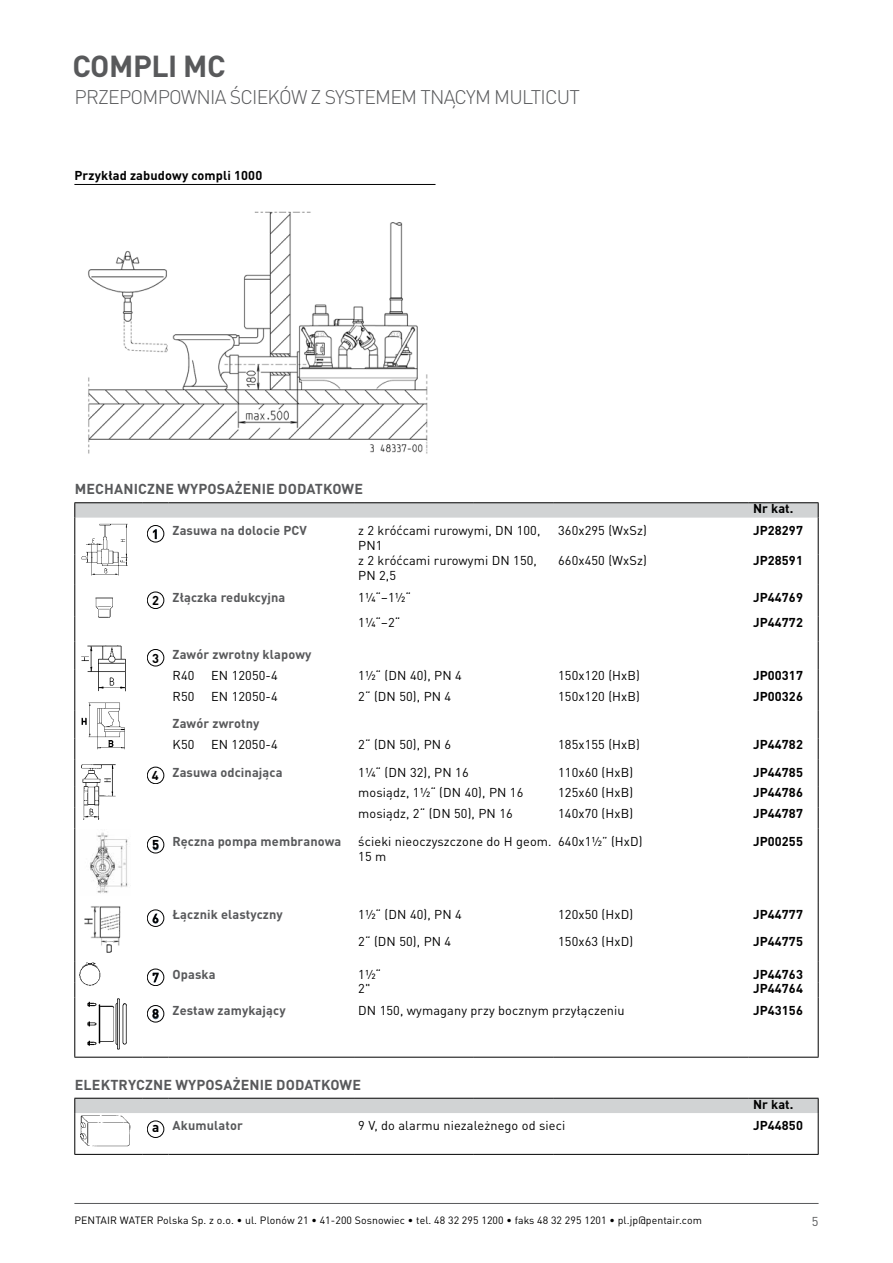
<style>
.page{position:relative;width:893px;height:1263px;background:#fff}
.page>*{position:absolute;margin:0;border:0;box-sizing:border-box;transform-origin:0 0}
.t1{font:700 30px "DIN Pro";letter-spacing:-.015em;color:#58595b}
.t2{font:300 19.5px "DIN Pro";letter-spacing:-.04em;color:#58595b}
.t3{font:700 14.25px "DIN Pro";letter-spacing:.01em;color:#58595b}
.t4{font:12.75px/15px "DIN Pro";letter-spacing:.01em;color:#000}
.t5{font:700 12.75px/20.9px "DIN Pro";letter-spacing:.01em;color:#58595b}
.t6{font:700 12.75px "DIN Pro";letter-spacing:.01em;color:#000}
.t7{font:12.75px "DIN Pro";color:#58595b}
.t8{font:10.5px "DIN Pro";letter-spacing:.01em;color:#000}
.s1{color:#000}
.s2{font-weight:400;color:#000}
.s3{font-size:13.5px;color:#000}
</style>
<div class="page">
<hr style="left:74px;top:1203px;width:745px;height:1px;background:#58595b">
<svg style="left:74px;top:502px;width:745px;height:16px;background:#cccecf"></svg>
<hr style="left:168px;top:502px;width:186px;height:1px;background:#000">
<hr style="left:354px;top:502px;width:119px;height:1px;background:#000">
<hr style="left:473px;top:502px;width:81px;height:1px;background:#000">
<hr style="left:554px;top:502px;width:195px;height:1px;background:#000">
<hr style="left:749px;top:502px;width:70px;height:1px;background:#000">
<hr style="left:818px;top:518px;width:1px;height:36px;background:#000">
<hr style="left:74px;top:518px;width:1px;height:36px;background:#000">
<hr style="left:74px;top:554px;width:1px;height:30px;background:#000">
<hr style="left:818px;top:554px;width:1px;height:30px;background:#000">
<hr style="left:818px;top:584px;width:1px;height:32px;background:#000">
<hr style="left:74px;top:584px;width:1px;height:32px;background:#000">
<svg style="left:74px;top:616px;width:1px;height:212px"></svg>
<svg style="left:818px;top:616px;width:1px;height:212px"></svg>
<hr style="left:74px;top:828px;width:1px;height:74px;background:#000">
<hr style="left:818px;top:828px;width:1px;height:74px;background:#000">
<hr style="left:818px;top:902px;width:1px;height:33px;background:#000">
<hr style="left:74px;top:902px;width:1px;height:33px;background:#000">
<svg style="left:74px;top:935px;width:1px;height:63px"></svg>
<svg style="left:818px;top:935px;width:1px;height:63px"></svg>
<hr style="left:74px;top:998px;width:1px;height:59px;background:#000">
<hr style="left:74px;top:1057px;width:69px;height:1px;background:#000">
<svg style="left:143px;top:1057px;width:25px;height:1px"></svg>
<hr style="left:168px;top:1057px;width:186px;height:1px;background:#000">
<hr style="left:354px;top:1057px;width:119px;height:1px;background:#000">
<hr style="left:473px;top:1057px;width:81px;height:1px;background:#000">
<hr style="left:554px;top:1057px;width:195px;height:1px;background:#000">
<hr style="left:818px;top:998px;width:1px;height:59px;background:#000">
<hr style="left:749px;top:1057px;width:70px;height:1px;background:#000">
<img style="left:81px;top:523px;width:47px;height:53px">
<div style="left:147px;top:525px;width:17px;height:17px;border:1px solid #000;border-radius:50%"></div>
<svg style="left:153px;top:529px;width:4px;height:10px"></svg>
<img style="left:95px;top:597px;width:18px;height:21px">
<div style="left:147px;top:592px;width:17px;height:17px;border:1px solid #000;border-radius:50%"></div>
<img style="left:81px;top:645px;width:45px;height:47px">
<img style="left:81px;top:702px;width:44px;height:48px">
<div style="left:147px;top:649px;width:17px;height:17px;border:1px solid #000;border-radius:50%"></div>
<img style="left:81px;top:764px;width:35px;height:56px">
<div style="left:147px;top:767px;width:17px;height:17px;border:1px solid #000;border-radius:50%"></div>
<img style="left:90px;top:832px;width:38px;height:62px">
<div style="left:147px;top:836px;width:17px;height:17px;border:1px solid #000;border-radius:50%"></div>
<svg style="left:152px;top:840px;width:7px;height:10px"></svg>
<img style="left:84px;top:906px;width:37px;height:47px">
<div style="left:147px;top:910px;width:17px;height:17px;border:1px solid #000;border-radius:50%"></div>
<svg style="left:152px;top:913px;width:7px;height:11px"></svg>
<img style="left:79px;top:962px;width:21px;height:23px">
<div style="left:147px;top:969px;width:17px;height:17px;border:1px solid #000;border-radius:50%"></div>
<svg style="left:153px;top:972px;width:6px;height:11px"></svg>
<img style="left:87px;top:999px;width:40px;height:51px">
<div style="left:147px;top:1005px;width:17px;height:17px;border:1px solid #000;border-radius:50%"></div>
<svg style="left:152px;top:1009px;width:7px;height:10px"></svg>
<div style="left:74px;top:1098px;width:745px;height:15px;background:#d1d3d4"></div>
<hr style="left:168px;top:1098px;width:186px;height:1px;background:#000">
<hr style="left:354px;top:1098px;width:119px;height:1px;background:#000">
<hr style="left:473px;top:1098px;width:81px;height:1px;background:#000">
<hr style="left:554px;top:1098px;width:195px;height:1px;background:#000">
<hr style="left:749px;top:1098px;width:70px;height:1px;background:#000">
<hr style="left:74px;top:1113px;width:1px;height:41px;background:#000">
<hr style="left:818px;top:1113px;width:1px;height:41px;background:#000">
<hr style="left:74px;top:1154px;width:69px;height:1px;background:#000">
<svg style="left:143px;top:1154px;width:25px;height:1px"></svg>
<hr style="left:168px;top:1154px;width:186px;height:1px;background:#000">
<hr style="left:354px;top:1154px;width:119px;height:1px;background:#000">
<hr style="left:473px;top:1154px;width:81px;height:1px;background:#000">
<hr style="left:554px;top:1154px;width:195px;height:1px;background:#000">
<hr style="left:749px;top:1154px;width:70px;height:1px;background:#000">
<img style="left:80px;top:1115px;width:50px;height:32px">
<div style="left:147px;top:1121px;width:17px;height:17px;border:1px solid #000;border-radius:50%"></div>
<hr style="left:74px;top:184px;width:361px;height:1px;background:#000">
<img style="left:88px;top:211px;width:340px;height:243px">
<h1 class="t1" style="left:72px;top:41px;width:155px">COMPLI MC</h1>
<h2 class="t2" style="left:75px;top:82px;width:507px">PRZEPOMPOWNIA ŚCIEKÓW Z SYSTEMEM TNĄCYM MULTICUT</h2>
<p class="t6" style="left:74px;top:165px;width:189px">Przykład zabudowy compli 1000</p>
<p class="t3" style="left:75px;top:477px;width:290px">MECHANICZNE WYPOSAŻENIE DODATKOWE</p>
<p class="t6" style="left:753px;top:498px;width:42px">Nr kat.</p>
<p class="t5" style="left:152px;top:518px;width:157px"><span class="s1">1</span> Zasuwa na dolocie PCV</p>
<p class="t4" style="left:358px;top:522px;width:184px">z 2 króćcami rurowymi, DN 100,<br>PN1</p>
<p class="t4" style="left:558px;top:522px;width:90px">360x295 (WxSz)</p>
<p class="t6" style="left:753px;top:520px;width:51px">JP28297</p>
<p class="t4" style="left:358px;top:551px;width:180px">z 2 króćcami rurowymi DN 150,<br>PN 2,5</p>
<p class="t4" style="left:558px;top:551px;width:90px">660x450 (WxSz)</p>
<p class="t6" style="left:753px;top:550px;width:51px">JP28591</p>
<p class="t5" style="left:152px;top:585px;width:135px"><span class="s1">2</span> Złączka redukcyjna</p>
<p class="t4" style="left:358px;top:588px;width:54px">1¼“–1½“</p>
<p class="t6" style="left:753px;top:586px;width:51px">JP44769</p>
<p class="t4" style="left:358px;top:613px;width:44px">1¼“–2“</p>
<p class="t6" style="left:753px;top:612px;width:51px">JP44772</p>
<p class="t5" style="left:173px;top:642px;width:140px;text-indent:-20px"><span class="s1">3</span> Zawór zwrotny klapowy<br><span class="s2">R40</span></p>
<p class="t4" style="left:211px;top:666px;width:68px">EN 12050-4</p>
<p class="t4" style="left:358px;top:666px;width:105px">1½“ (DN 40), PN 4</p>
<p class="t4" style="left:558px;top:666px;width:83px">150x120 (HxB)</p>
<p class="t6" style="left:753px;top:664px;width:51px">JP00317</p>
<p class="t4" style="left:173px;top:687px;width:23px">R50</p>
<p class="t4" style="left:211px;top:687px;width:68px">EN 12050-4</p>
<p class="t4" style="left:358px;top:687px;width:95px">2“ (DN 50), PN 4</p>
<p class="t4" style="left:558px;top:687px;width:83px">150x120 (HxB)</p>
<p class="t6" style="left:753px;top:685px;width:51px">JP00326</p>
<p class="t5" style="left:173px;top:712px;width:88px">Zawór zwrotny</p>
<p class="t4" style="left:173px;top:736px;width:23px">K50</p>
<p class="t4" style="left:211px;top:736px;width:68px">EN 12050-4</p>
<p class="t4" style="left:358px;top:736px;width:95px">2“ (DN 50), PN 6</p>
<p class="t4" style="left:558px;top:736px;width:83px">185x155 (HxB)</p>
<p class="t6" style="left:753px;top:734px;width:51px">JP44782</p>
<p class="t5" style="left:152px;top:760px;width:132px"><span class="s1">4</span> Zasuwa odcinająca</p>
<p class="t4" style="left:358px;top:763px;width:112px">1¼“ (DN 32), PN 16</p>
<p class="t4" style="left:558px;top:763px;width:77px">110x60 (HxB)</p>
<p class="t6" style="left:753px;top:761px;width:51px">JP44785</p>
<p class="t4" style="left:358px;top:784px;width:167px">mosiądz, 1½“ (DN 40), PN 16</p>
<p class="t4" style="left:558px;top:784px;width:77px">125x60 (HxB)</p>
<p class="t6" style="left:753px;top:782px;width:51px">JP44786</p>
<p class="t4" style="left:358px;top:805px;width:156px">mosiądz, 2“ (DN 50), PN 16</p>
<p class="t4" style="left:558px;top:805px;width:77px">140x70 (HxB)</p>
<p class="t6" style="left:753px;top:803px;width:51px">JP44787</p>
<p class="t5" style="left:152px;top:829px;width:191px"><span class="s1">5</span> Ręczna pompa membranowa</p>
<p class="t4" style="left:358px;top:833px;width:195px">ścieki nieoczyszczone do H geom.<br>15 m</p>
<p class="t4" style="left:558px;top:833px;width:86px">640x1½” (HxD)</p>
<p class="t6" style="left:753px;top:831px;width:51px">JP00255</p>
<p class="t5" style="left:152px;top:903px;width:132px"><span class="s1">6</span> Łącznik elastyczny</p>
<p class="t4" style="left:358px;top:906px;width:105px">1½“ (DN 40), PN 4</p>
<p class="t4" style="left:558px;top:906px;width:77px">120x50 (HxD)</p>
<p class="t6" style="left:753px;top:904px;width:51px">JP44777</p>
<p class="t4" style="left:358px;top:932px;width:95px">2“ (DN 50), PN 4</p>
<p class="t4" style="left:558px;top:932px;width:77px">150x63 (HxD)</p>
<p class="t6" style="left:753px;top:930px;width:51px">JP44775</p>
<p class="t5" style="left:152px;top:962px;width:65px"><span class="s1">7</span> Opaska</p>
<p class="t4" style="left:358px;top:965px;width:24px">1½“</p>
<p class="t6" style="left:753px;top:963px;width:51px">JP44763</p>
<p class="t4" style="left:358px;top:980px;width:14px">2"</p>
<p class="t6" style="left:753px;top:978px;width:51px">JP44764</p>
<p class="t5" style="left:152px;top:998px;width:135px"><span class="s1">8</span> Zestaw zamykający</p>
<p class="t4" style="left:358px;top:1002px;width:268px">DN 150, wymagany przy bocznym przyłączeniu</p>
<p class="t6" style="left:753px;top:1000px;width:51px">JP43156</p>
<p class="t3" style="left:75px;top:1073px;width:288px">ELEKTRYCZNE WYPOSAŻENIE DODATKOWE</p>
<p class="t6" style="left:753px;top:1093px;width:42px">Nr kat.</p>
<p class="t5" style="left:152px;top:1114px;width:92px"><span class="s3">a</span> Akumulator</p>
<p class="t4" style="left:358px;top:1117px;width:209px">9 V, do alarmu niezależnego od sieci</p>
<p class="t6" style="left:753px;top:1115px;width:51px">JP44850</p>
<p class="t8" style="left:74px;top:1212px;width:629px">PENTAIR WATER Polska Sp. z o.o. ∙ ul. Plonów 21 ∙ 41-200 Sosnowiec ∙ tel. 48 32 295 1200 ∙ faks 48 32 295 1201 ∙ pl.jp@pentair.com</p>
<p class="t7" style="left:812px;top:1211px;width:8px">5</p>
</div>
